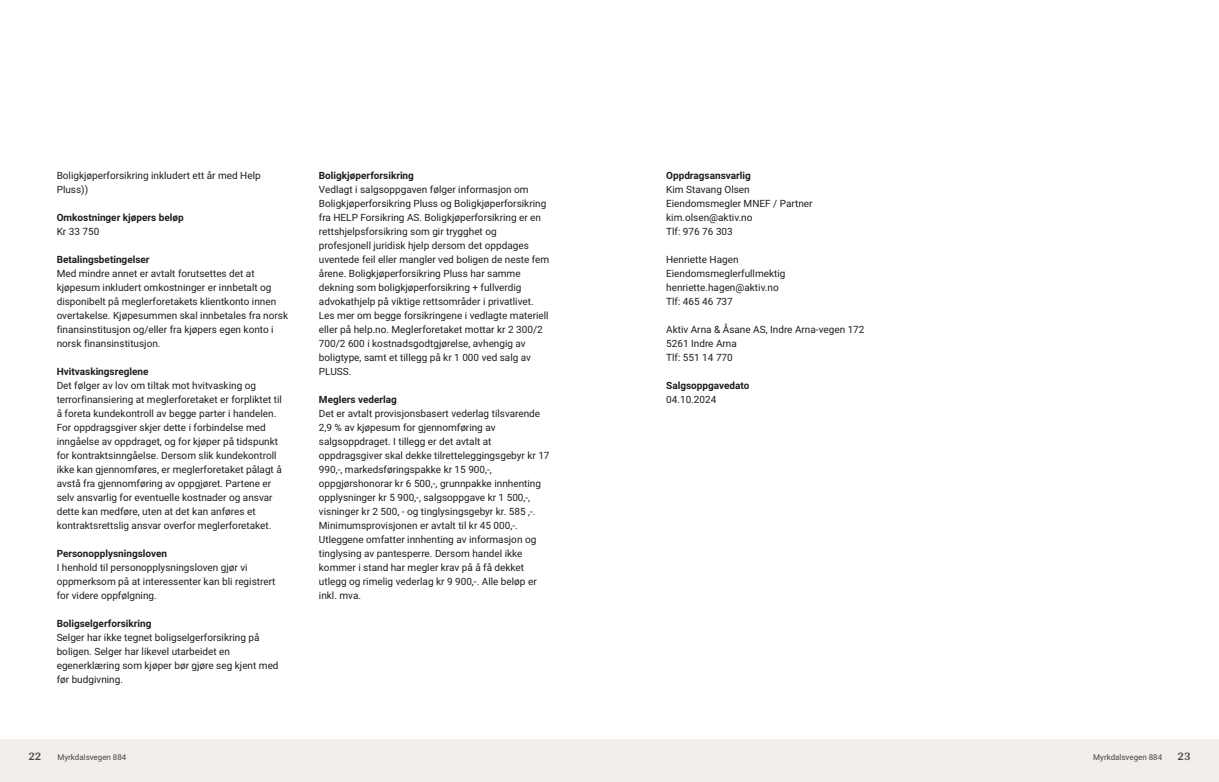
<style>
.page{position:relative;width:1219px;height:782px;background:#fff}
.page>*{position:absolute;margin:0;border:0;box-sizing:border-box;transform-origin:0 0}
.t1{font:700 12px "Arya";color:#414749}
.t2{font:10px/14px "Roboto Vitec";color:#1d1d1b}
.t3{font:700 10px "Roboto Vitec";color:#1d1d1b}
.t4{font:8px "Roboto Vitec";color:#414749}
</style>
<div class="page">
<div style="left:0;top:739px;width:612px;height:42px;background:#f2eeea"></div>
<div style="left:607px;top:739px;width:612px;height:42px;background:#f2eeea"></div>
<p class="t2" style="left:57px;top:167px;width:206px">Boligkjøperforsikring inkludert ett år med Help<br>Pluss))</p>
<p class="t3" style="left:57px;top:210px;width:129px">Omkostninger kjøpers beløp</p>
<p class="t2" style="left:57px;top:223px;width:44px">Kr 33 750</p>
<p class="t3" style="left:57px;top:252px;width:94px">Betalingsbetingelser</p>
<p class="t2" style="left:57px;top:265px;width:233px">Med mindre annet er avtalt forutsettes det at kjøpesum inkludert omkostninger er innbetalt og disponibelt på meglerforetakets klientkonto innen overtakelse. Kjøpesummen skal innbetales fra norsk finansinstitusjon og/eller fra kjøpers egen konto i norsk finansinstitusjon.</p>
<p class="t3" style="left:57px;top:364px;width:93px">Hvitvaskingsreglene</p>
<p class="t2" style="left:57px;top:377px;width:227px">Det følger av lov om tiltak mot hvitvasking og terrorfinansiering at meglerforetaket er forpliktet til å foreta kundekontroll av begge parter i handelen.<br>For oppdragsgiver skjer dette i forbindelse med inngåelse av oppdraget, og for kjøper på tidspunkt for kontraktsinngåelse. Dersom slik kundekontroll ikke kan gjennomføres, er meglerforetaket pålagt å avstå fra gjennomføring av oppgjøret. Partene er selv ansvarlig for eventuelle kostnader og ansvar dette kan medføre, uten at det kan anføres et kontraktsrettslig ansvar overfor meglerforetaket.</p>
<p class="t3" style="left:57px;top:546px;width:112px">Personopplysningsloven</p>
<p class="t2" style="left:57px;top:559px;width:220px">I henhold til personopplysningsloven gjør vi oppmerksom på at interessenter kan bli registrert for videre oppfølgning.</p>
<p class="t3" style="left:57px;top:616px;width:96px">Boligselgerforsikring</p>
<p class="t2" style="left:57px;top:629px;width:223px">Selger har ikke tegnet boligselgerforsikring på boligen. Selger har likevel utarbeidet en egenerklæring som kjøper bør gjøre seg kjent med før budgivning.</p>
<p class="t1" style="left:28px;top:749px;width:15px">22</p>
<p class="t4" style="left:57px;top:751px;width:71px">Myrkdalsvegen 884</p>
<p class="t3" style="left:319px;top:168px;width:97px">Boligkjøperforsikring</p>
<p class="t2" style="left:319px;top:181px;width:232px">Vedlagt i salgsoppgaven følger informasjon om Boligkjøperforsikring Pluss og Boligkjøperforsikring fra HELP Forsikring AS. Boligkjøperforsikring er en rettshjelpsforsikring som gir trygghet og profesjonell juridisk hjelp dersom det oppdages uventede feil eller mangler ved boligen de neste fem årene. Boligkjøperforsikring Pluss har samme dekning som boligkjøperforsikring + fullverdig advokathjelp på viktige rettsområder i privatlivet.<br>Les mer om begge forsikringene i vedlagte materiell eller på help.no. Meglerforetaket mottar kr 2 300/2<br>700/2 600 i kostnadsgodtgjørelse, avhengig av boligtype, samt et tillegg på kr 1 000 ved salg av PLUSS.</p>
<p class="t3" style="left:319px;top:392px;width:80px">Meglers vederlag</p>
<p class="t2" style="left:319px;top:405px;width:232px">Det er avtalt provisjonsbasert vederlag tilsvarende 2,9 % av kjøpesum for gjennomføring av salgsoppdraget. I tillegg er det avtalt at oppdragsgiver skal dekke tilretteleggingsgebyr kr 17<br>990,‑, markedsføringspakke kr 15 900,‑, oppgjørshonorar kr 6 500,‑, grunnpakke innhenting opplysninger kr 5 900,‑, salgsoppgave kr 1 500,‑, visninger kr 2 500, ‑ og tinglysingsgebyr kr. 585 ,‑.<br>Minimumsprovisjonen er avtalt til kr 45 000,‑.<br>Utleggene omfatter innhenting av informasjon og tinglysing av pantesperre. Dersom handel ikke kommer i stand har megler krav på å få dekket utlegg og rimelig vederlag kr 9 900,‑. Alle beløp er inkl. mva.</p>
<p class="t3" style="left:666px;top:168px;width:86px">Oppdragsansvarlig</p>
<p class="t2" style="left:666px;top:181px;width:148px">Kim Stavang Olsen<br>Eiendomsmegler MNEF / Partner kim.olsen@aktiv.no<br>Tlf: 976 76 303</p>
<p class="t2" style="left:666px;top:251px;width:121px">Henriette Hagen<br>Eiendomsmeglerfullmektig henriette.hagen@aktiv.no<br>Tlf: 465 46 737</p>
<p class="t2" style="left:666px;top:321px;width:200px">Aktiv Arna &amp; Åsane AS, Indre Arna‑vegen 172<br>5261 Indre Arna<br>Tlf: 551 14 770</p>
<p class="t3" style="left:666px;top:378px;width:85px">Salgsoppgavedato</p>
<p class="t2" style="left:666px;top:391px;width:52px">04.10.2024</p>
<p class="t4" style="left:1093px;top:751px;width:71px">Myrkdalsvegen 884</p>
<p class="t1" style="left:1177px;top:749px;width:15px">23</p>
</div>
